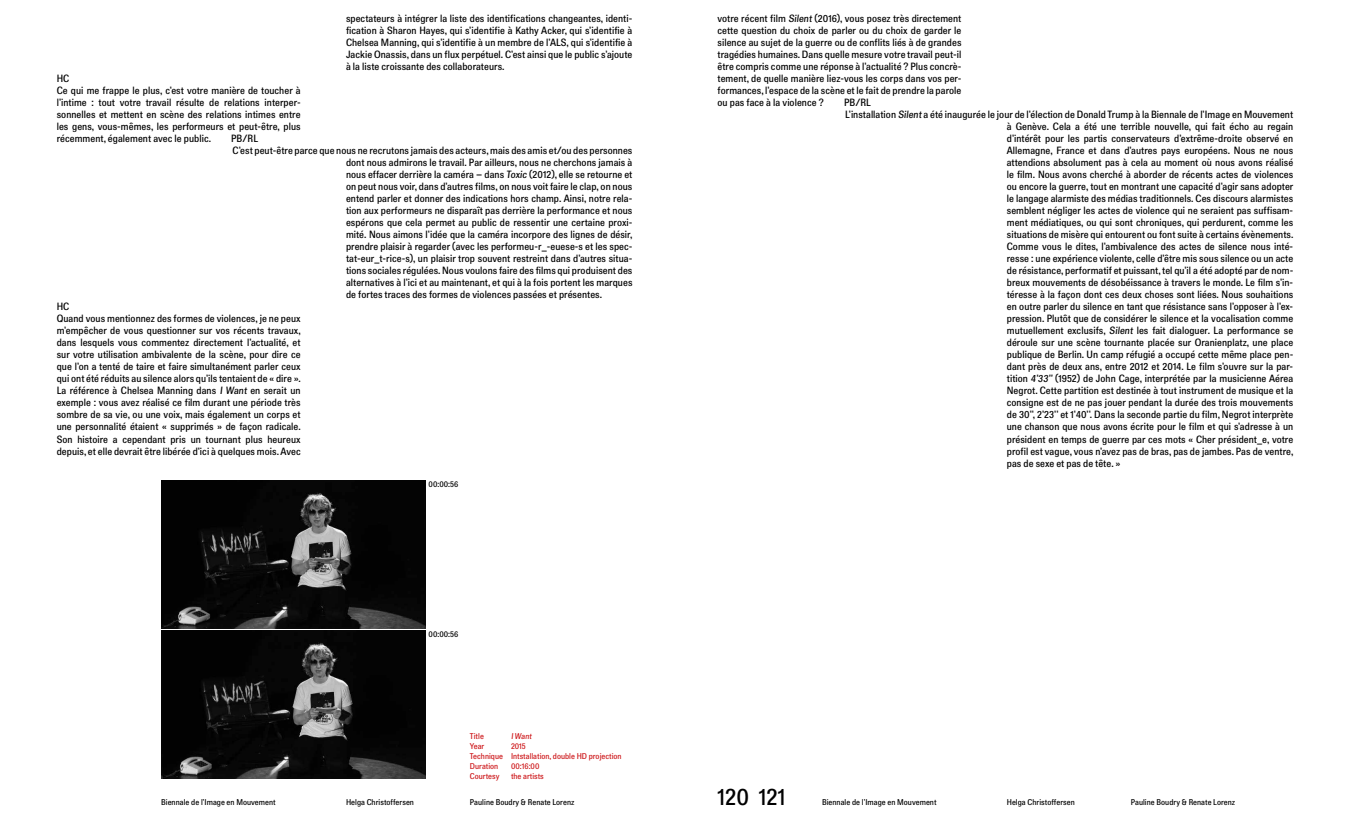
<style>
.page{position:relative;width:1350px;height:823px;background:#fff}
.page>*{position:absolute;margin:0;border:0;box-sizing:border-box;transform-origin:0 0}
.t1{font:condensed 23px "Parma";letter-spacing:.005em;color:#000}
.t2{font:condensed 10px/12px "Parma";letter-spacing:.005em;color:#000;text-align:justify}
.t3{font:condensed 8px "Parma";letter-spacing:.005em;color:#000}
.t4{font:condensed 8px/10px "Parma";color:#cd171a}
</style>
<div class="page">
<img style="left:161px;top:630px;width:265px;height:148px">
<img style="left:161px;top:480px;width:265px;height:148px">
<p class="t2" style="left:346px;top:13px;width:288px">spectateurs à intégrer la liste des identifications changeantes, identi&shy;fication à Sharon Hayes, qui s’identifie à Kathy Acker, qui s’identifie à Chelsea Manning, qui s’identifie à un membre de l’ALS, qui s’identifie à Jackie Onassis, dans un flux perpétuel. C’est ainsi que le public s’ajoute à la liste croissante des collaborateurs.</p>
<p class="t2" style="left:57px;top:73px;width:245px;text-align:left">HC<br>Ce qui me frappe le plus, c’est votre manière de toucher à l’intime : tout votre travail résulte de relations interper&shy;sonnelles et mettent en scène des relations intimes entre les gens, vous-mêmes, les performeurs et peut-être, plus récemment, également avec le public.</p>
<p class="t2" style="left:231px;top:133px;width:28px">PB/RL</p>
<p class="t2" style="left:232px;top:145px;width:401px">C’est peut-être parce que nous ne recrutons jamais des acteurs, mais des amis et/ou des personnes</p>
<p class="t2" style="left:346px;top:157px;width:288px">dont nous admirons le travail. Par ailleurs, nous ne cherchons jamais à</p>
<p class="t2" style="left:346px;top:169px;width:288px">nous effacer derrière la caméra – dans Toxic (2012), elle se retourne et</p>
<p class="t2" style="left:346px;top:181px;width:288px">on peut nous voir, dans d’autres films, on nous voit faire le clap, on nous</p>
<p class="t2" style="left:346px;top:193px;width:288px">entend parler et donner des indications hors champ. Ainsi, notre rela-</p>
<p class="t2" style="left:346px;top:205px;width:288px">tion aux performeurs ne disparaît pas derrière la performance et nous</p>
<p class="t2" style="left:346px;top:217px;width:288px">espérons que cela permet au public de ressentir une certaine proxi-</p>
<p class="t2" style="left:346px;top:229px;width:288px">mité. Nous aimons l’idée que la caméra incorpore des lignes de désir,</p>
<p class="t2" style="left:346px;top:241px;width:288px">prendre plaisir à regarder (avec les performeu-r_-euese-s et les spec-</p>
<p class="t2" style="left:346px;top:253px;width:288px">tat-eur_t-rice-s), un plaisir trop souvent restreint dans d’autres situa-</p>
<p class="t2" style="left:346px;top:265px;width:288px">tions sociales régulées. Nous voulons faire des films qui produisent des</p>
<p class="t2" style="left:346px;top:277px;width:288px">alternatives à l’ici et au maintenant, et qui à la fois portent les marques</p>
<p class="t2" style="left:346px;top:289px;width:258px">de fortes traces des formes de violences passées et présentes.</p>
<p class="t2" style="left:57px;top:301px;width:246px;text-align:left">HC<br>Quand vous mentionnez des formes de violences, je ne peux m’empêcher de vous questionner sur vos récents travaux, dans lesquels vous commentez directement l’actualité, et sur votre utilisation ambivalente de la scène, pour dire ce que l’on a tenté de taire et faire simultanément parler ceux qui ont été réduits au silence alors qu’ils tentaient de « dire ».<br>La référence à Chelsea Manning dans I Want en serait un exemple : vous avez réalisé ce film durant une période très sombre de sa vie, ou une voix, mais également un corps et une personnalité étaient « supprimés » de façon radicale.<br>Son histoire a cependant pris un tournant plus heureux depuis, et elle devrait être libérée d’ici à quelques mois. Avec</p>
<p class="t3" style="left:428px;top:478px;width:31px">00:00:56</p>
<p class="t3" style="left:428px;top:628px;width:31px">00:00:56</p>
<p class="t4" style="left:470px;top:730px;width:15px">Title</p>
<p class="t4" style="left:511px;top:730px;width:23px">IWant</p>
<p class="t4" style="left:470px;top:740px;width:16px">Year</p>
<p class="t4" style="left:470px;top:740px;width:153px;text-indent:41px">2015<br>Technique Intstallation, double HD projection<br>Duration</p>
<p class="t4" style="left:511px;top:760px;width:30px">00:16:00</p>
<p class="t4" style="left:470px;top:770px;width:31px">Courtesy</p>
<p class="t4" style="left:511px;top:770px;width:34px">the artists</p>
<p class="t2" style="left:717px;top:13px;width:245px">votre récent film Silent (2016), vous posez très directement cette question du choix de parler ou du choix de garder le silence au sujet de la guerre ou de conflits liés à de grandes tragédies humaines. Dans quelle mesure votre travail peut-il être compris comme une réponse à l’actualité ? Plus concrè&shy;tement, de quelle manière liez-vous les corps dans vos per&shy;formances, l’espace de la scène et le fait de prendre la parole ou pas face à la violence ?</p>
<p class="t2" style="left:844px;top:97px;width:28px">PB/RL</p>
<p class="t2" style="left:845px;top:109px;width:449px">L’installation Silent a été inaugurée le jour de l’élection de Donald Trump à la Biennale de l’Image en Mouvement</p>
<p class="t2" style="left:1006px;top:121px;width:288px">à Genève. Cela a été une terrible nouvelle, qui fait écho au regain</p>
<p class="t2" style="left:1006px;top:133px;width:288px">d’intérêt pour les partis conservateurs d’extrême-droite observé en</p>
<p class="t2" style="left:1006px;top:145px;width:288px">Allemagne, France et dans d’autres pays européens. Nous ne nous</p>
<p class="t2" style="left:1006px;top:157px;width:288px">attendions absolument pas à cela au moment où nous avons réalisé</p>
<p class="t2" style="left:1006px;top:169px;width:288px">le film. Nous avons cherché à aborder de récents actes de violences</p>
<p class="t2" style="left:1006px;top:181px;width:288px">ou encore la guerre, tout en montrant une capacité d’agir sans adopter</p>
<p class="t2" style="left:1006px;top:193px;width:288px">le langage alarmiste des médias traditionnels. Ces discours alarmistes</p>
<p class="t2" style="left:1006px;top:205px;width:288px">semblent négliger les actes de violence qui ne seraient pas suffisam-</p>
<p class="t2" style="left:1006px;top:217px;width:288px">ment médiatiques, ou qui sont chroniques, qui perdurent, comme les</p>
<p class="t2" style="left:1006px;top:229px;width:288px">situations de misère qui entourent ou font suite à certains évènements.</p>
<p class="t2" style="left:1006px;top:241px;width:288px">Comme vous le dites, l’ambivalence des actes de silence nous inté-</p>
<p class="t2" style="left:1006px;top:253px;width:288px">resse : une expérience violente, celle d’être mis sous silence ou un acte</p>
<p class="t2" style="left:1006px;top:265px;width:288px">de résistance, performatif et puissant, tel qu’il a été adopté par de nom-</p>
<p class="t2" style="left:1006px;top:277px;width:288px">breux mouvements de désobéissance à travers le monde. Le film s’in-</p>
<p class="t2" style="left:1006px;top:289px;width:288px">téresse à la façon dont ces deux choses sont liées. Nous souhaitions</p>
<p class="t2" style="left:1006px;top:301px;width:288px">en outre parler du silence en tant que résistance sans l’opposer à l’ex-</p>
<p class="t2" style="left:1006px;top:313px;width:288px">pression. Plutôt que de considérer le silence et la vocalisation comme</p>
<p class="t2" style="left:1006px;top:325px;width:288px">mutuellement exclusifs, Silent les fait dialoguer. La performance se</p>
<p class="t2" style="left:1006px;top:337px;width:288px">déroule sur une scène tournante placée sur Oranienplatz, une place</p>
<p class="t2" style="left:1006px;top:349px;width:288px">publique de Berlin. Un camp réfugié a occupé cette même place pen-</p>
<p class="t2" style="left:1006px;top:361px;width:288px">dant près de deux ans, entre 2012 et 2014. Le film s’ouvre sur la par-</p>
<p class="t2" style="left:1006px;top:373px;width:288px">tition 4’33’’ (1952) de John Cage, interprétée par la musicienne Aérea</p>
<p class="t2" style="left:1006px;top:385px;width:288px">Negrot. Cette partition est destinée à tout instrument de musique et la</p>
<p class="t2" style="left:1006px;top:397px;width:288px">consigne est de ne pas jouer pendant la durée des trois mouvements</p>
<p class="t2" style="left:1006px;top:409px;width:288px">de 30’’, 2’23’’ et 1’40’’. Dans la seconde partie du film, Negrot interprète</p>
<p class="t2" style="left:1006px;top:421px;width:288px">une chanson que nous avons écrite pour le film et qui s’adresse à un</p>
<p class="t2" style="left:1006px;top:433px;width:288px">président en temps de guerre par ces mots « Cher président_e, votre</p>
<p class="t2" style="left:1006px;top:445px;width:288px">profil est vague, vous n’avez pas de bras, pas de jambes. Pas de ventre,</p>
<p class="t2" style="left:1006px;top:457px;width:115px">pas de sexe et pas de tête. »</p>
<p class="t3" style="left:161px;top:796px;width:116px">Biennale de l’Image en Mouvement</p>
<h1 class="t1" style="left:717px;top:781px;width:70px">120 121</h1>
<p class="t3" style="left:822px;top:796px;width:116px">Biennale de l’Image en Mouvement</p>
<p class="t3" style="left:346px;top:796px;width:69px">Helga Christoffersen</p>
<p class="t3" style="left:470px;top:796px;width:106px">Pauline Boudry &amp; Renate Lorenz</p>
<p class="t3" style="left:1006px;top:796px;width:69px">Helga Christoffersen</p>
<p class="t3" style="left:1130px;top:796px;width:106px">Pauline Boudry &amp; Renate Lorenz</p>
</div>
